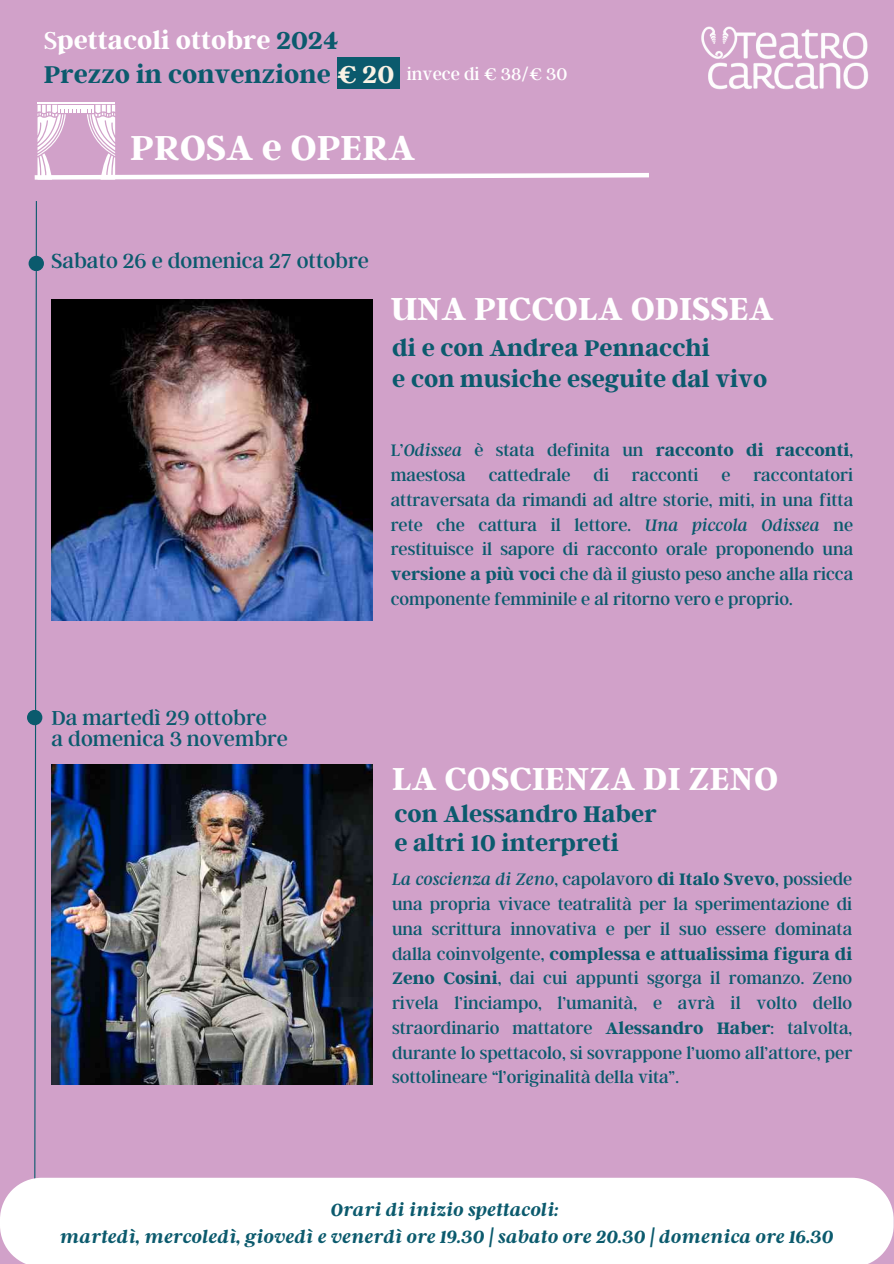
<style>
.page{position:relative;width:894px;height:1264px;background:#fff}
.page>*{position:absolute;margin:0;border:0;box-sizing:border-box;transform-origin:0 0}
.t1{font:700 38.55px "Argent CF";color:#fff}
.t2{font:700 35.4px "Argent CF";color:#fff}
.t3{font:700 27px "Argent CF";color:#0b5a6d}
.t4{font:700 27px "Argent CF";color:#fff}
.t5{font:700 25.2px/29.2px "Argent CF";color:#0b5a6d}
.t6{font:22.5px/21.3px "Argent CF";color:#0b5a6d}
.t7{font:italic 700 19.5px/27px "Argent CF";color:#0b5a6d;text-align:center}
.t8{font:18.6px "Argent CF";color:#fff}
.t9{font:18.45px/24.8px "Argent CF";color:#0b5a6d;text-align:justify}
.s1{font-weight:400}
.s2{color:#0b5a6d}
.s3{color:#f9f2e4}
.s4{font-style:italic}
.s5{font-weight:700}
</style>
<div class="page">
<div style="left:0;top:0;width:893px;height:1263px;background:#d1a1c9"></div>
<svg style="left:31px;top:201px;width:7px;height:976px"></svg>
<div style="left:29px;top:256px;width:15px;height:15px;background:#0b5a6d;border-radius:50%"></div>
<img style="left:701px;top:26px;width:168px;height:64px">
<hr style="left:37px;top:102px;width:78px;height:2px;background:#fff">
<svg style="left:34px;top:105px;width:615px;height:75px"></svg>
<div style="left:336px;top:58px;width:63px;height:31px;background:#0b5a6d"></div>
<div style="left:27px;top:709px;width:15px;height:16px;background:#0b5a6d;border-radius:50%"></div>
<div style="left:0;top:1177px;width:893px;height:86px;background:#fff"></div>
<img style="left:52px;top:300px;width:320px;height:320px">
<img style="left:52px;top:764px;width:320px;height:320px">
<p class="t4" style="left:44px;top:23px;width:296px"><span class="s1">S</span>pettacoli ottobre <span class="s2">2024</span></p>
<h5 class="t3" style="left:44px;top:57px;width:352px">Prezzo in convenzione <span class="s3">€ 20</span></h5>
<h1 class="t8" style="left:407px;top:62px;width:162px">invece di € 38/€ 30</h1>
<h2 class="t1" style="left:130px;top:122px;width:286px">PROSA e OPERA</h2>
<p class="t6" style="left:51px;top:249px;width:319px">Sabato 26 e domenica 27 ottobre</p>
<h3 class="t2" style="left:390px;top:286px;width:384px">UNA PICCOLA ODISSEA</h3>
<h3 class="t5" style="left:392px;top:332px;width:319px">di e con Andrea Pennacchi</h3>
<p class="t5" style="left:392px;top:363px;width:376px">e con musiche eseguite dal vivo</p>
<h3 class="t9" style="left:390px;top:437px;width:464px">L’<span class="s4">Odissea</span> è stata definita un <span class="s5">racconto di racconti</span>, maestosa cattedrale di racconti e raccontatori attraversata da rimandi ad altre storie, miti, in una fitta rete che cattura il lettore. <span class="s4">Una piccola Odissea</span> ne restituisce il sapore di racconto orale proponendo una <span class="s5">versione a più voci</span> che dà il giusto peso anche alla ricca componente femminile e al ritorno vero e proprio.</h3>
<p class="t6" style="left:51px;top:706px;width:238px">Da martedì 29 ottobre<br>a domenica 3 novembre</p>
<h5 class="t2" style="left:392px;top:756px;width:387px">LA COSCIENZA DI ZENO</h5>
<h1 class="t5" style="left:394px;top:798px;width:264px">con Alessandro Haber e altri 10 interpreti</h1>
<p class="t9" style="left:392px;top:866px;width:461px"><span class="s4">La coscienza di Zeno</span>, capolavoro <span class="s5">di Italo Svevo</span>, possiede una propria vivace teatralità per la sperimentazione di una scrittura innovativa e per il suo essere dominata dalla coinvolgente, <span class="s5">complessa e attualissima figura di Zeno Cosini</span>, dai cui appunti sgorga il romanzo. Zeno rivela l’inciampo, l’umanità, e avrà il volto dello straordinario mattatore <span class="s5">Alessandro Haber</span>: talvolta, durante lo spettacolo, si sovrappone l’uomo all’attore, per sottolineare “l’originalità della vita”.</p>
<h4 class="t7" style="left:60px;top:1195px;width:775px">Orari di inizio spettacoli:<br>martedì, mercoledì, giovedì e venerdì ore 19.30 | sabato ore 20.30 | domenica ore 16.30</h4>
</div>
